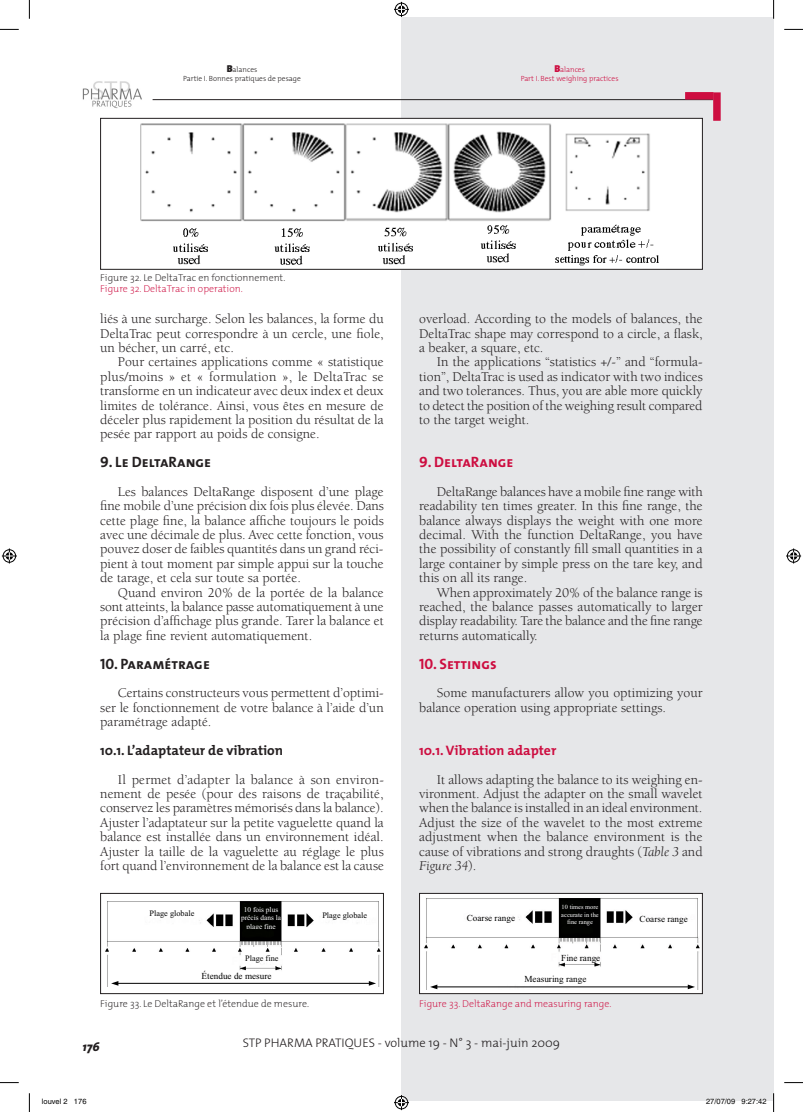
<style>
.page{position:relative;width:803px;height:1112px;background:#fff}
.page>*{position:absolute;margin:0;border:0;box-sizing:border-box;transform-origin:0 0}
.t1{font:15px "The Mix Bold Caps";color:#231f20}
.t2{font:15px "The Mix Bold Caps";color:#cd0d40}
.t3{font:13.75px/14.4px "Berkeley";color:#231f20;text-align:justify}
.t4{font:700 13.75px "The Mix";color:#231f20}
.t5{font:700 13.75px "The Mix";color:#cd0d40}
.t6{font:300 12.5px "The Mix";color:#231f20}
.t7{font:italic 800 12.5px "The Mix";color:#231f20}
.t8{font:200 10px "The Mix";color:#231f20}
.t9{font:200 10px "The Mix";color:#cd0d40}
.t10{font:9.12px "Times New Roman";color:#000}
.t11{font:8.25px "Times New Roman";color:#000}
.t12{font:300 7.5px/9px "The Mix";color:#231f20;text-align:center}
.t13{font:300 7.5px/9px "The Mix";color:#cd0d40;text-align:center}
.t14{font:7.5px "Helvetica";color:#000}
.t15{font:7.38px/8.4px "Times New Roman";color:#fff;text-align:center}
.t16{font:6.38px/7.4px "Times New Roman";color:#fff;text-align:center}
.s1{font-weight:900;font-size:10px}
.s2{font-style:italic}
</style>
<div class="page">
<div style="left:401px;top:17px;width:372px;height:1082px;background:#e6e7e9"></div>
<hr style="left:153px;top:99px;width:560px;height:1px;background:#231f20">
<div style="left:685px;top:92px;width:28px;height:8px;background:#cd0d40"></div>
<div style="left:713px;top:92px;width:8px;height:29px;background:#cd0d40"></div>
<img style="left:82px;top:81px;width:60px;height:28px">
<div style="left:101px;top:118px;width:601px;height:151px;background:#fff"></div>
<img style="left:140px;top:123px;width:519px;height:143px">
<div style="left:100px;top:118px;width:603px;height:151px;border:1px solid #231f20"></div>
<img style="left:105px;top:901px;width:276px;height:85px">
<hr style="left:118px;top:982px;width:251px;height:1px;background:#000">
<svg style="left:111px;top:980px;width:7px;height:5px"></svg>
<svg style="left:369px;top:980px;width:7px;height:5px"></svg>
<div style="left:100px;top:892px;width:284px;height:101px;border:1px solid #231f20"></div>
<div style="left:419px;top:893px;width:283px;height:100px;background:#fff"></div>
<img style="left:424px;top:898px;width:276px;height:91px">
<hr style="left:437px;top:986px;width:251px;height:1px;background:#000">
<svg style="left:430px;top:984px;width:7px;height:4px"></svg>
<svg style="left:688px;top:984px;width:7px;height:4px"></svg>
<div style="left:419px;top:892px;width:284px;height:101px;border:1px solid #231f20"></div>
<svg style="left:0;top:29px;width:19px;height:1px"></svg>
<svg style="left:784px;top:29px;width:19px;height:1px"></svg>
<svg style="left:0;top:1082px;width:19px;height:1px"></svg>
<svg style="left:784px;top:1082px;width:19px;height:1px"></svg>
<svg style="left:29px;top:0;width:1px;height:19px"></svg>
<svg style="left:29px;top:1093px;width:1px;height:18px"></svg>
<svg style="left:773px;top:0;width:1px;height:19px"></svg>
<svg style="left:773px;top:1092px;width:1px;height:19px"></svg>
<svg style="left:394px;top:2px;width:15px;height:15px"></svg>
<svg style="left:394px;top:1095px;width:15px;height:14px"></svg>
<svg style="left:2px;top:548px;width:15px;height:15px"></svg>
<svg style="left:786px;top:548px;width:15px;height:15px"></svg>
<svg style="left:741px;top:1099px;width:26px;height:2px"></svg>
<p class="t12" style="left:183px;top:65px;width:119px"><span class="s1">B</span>alances<br>Partie I. Bonnes pratiques de pesage</p>
<p class="t13" style="left:521px;top:65px;width:99px"><span class="s1">B</span>alances<br>Part I. Best weighing practices</p>
<p class="t8" style="left:100px;top:269px;width:187px">Figure 32. Le DeltaTrac en fonctionnement.</p>
<p class="t9" style="left:100px;top:280px;width:144px">Figure 32. DeltaTrac in operation.</p>
<p class="t3" style="left:100px;top:312px;width:285px">liés à une surcharge. Selon les balances, la forme du DeltaTrac peut correspondre à un cercle, une fiole, un bécher, un carré, etc.</p>
<p class="t3" style="left:100px;top:355px;width:285px;text-indent:18px">Pour certaines applications comme « statistique plus/moins » et « formulation », le DeltaTrac se transforme en un indicateur avec deux index et deux limites de tolérance. Ainsi, vous êtes en mesure de déceler plus rapidement la position du résultat de la pesée par rapport au poids de consigne.</p>
<p class="t1" style="left:100px;top:449px;width:112px">9. Le DeltaRange</p>
<p class="t3" style="left:100px;top:484px;width:285px;text-indent:18px">Les balances DeltaRange disposent d’une plage fine mobile d’une précision dix fois plus élevée. Dans cette plage fine, la balance affiche toujours le poids avec une décimale de plus. Avec cette fonction, vous pouvez doser de faibles quantités dans un grand réci&shy;pient à tout moment par simple appui sur la touche de tarage, et cela sur toute sa portée.</p>
<p class="t3" style="left:100px;top:585px;width:285px;text-indent:18px">Quand environ 20% de la portée de la balance sont atteints, la balance passe automatiquement à une précision d’affichage plus grande. Tarer la balance et la plage fine revient automatiquement.</p>
<p class="t1" style="left:100px;top:650px;width:111px">10. Paramétrage</p>
<p class="t3" style="left:100px;top:686px;width:285px;text-indent:18px">Certains constructeurs vous permettent d’optimi&shy;ser le fonctionnement de votre balance à l’aide d’un paramétrage adapté.</p>
<p class="t4" style="left:100px;top:738px;width:184px">10.1. L’adaptateur de vibration</p>
<p class="t3" style="left:100px;top:772px;width:285px;text-indent:18px">Il permet d’adapter la balance à son environ&shy;nement de pesée (pour des raisons de traçabilité, conservez les paramètres mémorisés dans la balance).<br>Ajuster l’adaptateur sur la petite vaguelette quand la balance est installée dans un environnement idéal.<br>Ajuster la taille de la vaguelette au réglage le plus fort quand l’environnement de la balance est la cause</p>
<p class="t3" style="left:419px;top:312px;width:285px">overload. According to the models of balances, the DeltaTrac shape may correspond to a circle, a flask, a beaker, a square, etc.</p>
<p class="t3" style="left:419px;top:355px;width:285px;text-indent:18px">In the applications “statistics +/-” and “formula&shy;tion”, DeltaTrac is used as indicator with two indices and two tolerances. Thus, you are able more quickly to detect the position of the weighing result compared to the target weight.</p>
<p class="t2" style="left:419px;top:449px;width:96px">9. DeltaRange</p>
<p class="t3" style="left:419px;top:484px;width:285px;text-indent:18px">DeltaRange balances have a mobile fine range with readability ten times greater. In this fine range, the balance always displays the weight with one more decimal. With the function DeltaRange, you have the possibility of constantly fill small quantities in a large container by simple press on the tare key, and this on all its range.</p>
<p class="t3" style="left:419px;top:585px;width:285px;text-indent:18px">When approximately 20% of the balance range is reached, the balance passes automatically to larger display readability. Tare the balance and the fine range returns automatically.</p>
<p class="t2" style="left:419px;top:650px;width:79px">10. Settings</p>
<p class="t3" style="left:419px;top:686px;width:285px;text-indent:18px">Some manufacturers allow you optimizing your balance operation using appropriate settings.</p>
<p class="t5" style="left:419px;top:738px;width:139px">10.1. Vibration adapter</p>
<p class="t3" style="left:419px;top:772px;width:285px;text-indent:18px">It allows adapting the balance to its weighing en&shy;vironment. Adjust the adapter on the small wavelet when the balance is installed in an ideal environment.<br>Adjust the size of the wavelet to the most extreme adjustment when the balance environment is the cause of vibrations and strong draughts (<span class="s2">Table 3</span> and <span class="s2">Figure 34</span>).</p>
<p class="t15" style="left:241px;top:905px;width:42px">10 fois plus précis dans la plage fine</p>
<p class="t11" style="left:150px;top:907px;width:46px">Plage globale</p>
<p class="t11" style="left:322px;top:909px;width:46px">Plage globale</p>
<p class="t16" style="left:561px;top:903px;width:39px">10 times more accurate in the fine range</p>
<p class="t10" style="left:467px;top:911px;width:50px">Coarse range</p>
<p class="t10" style="left:639px;top:912px;width:50px">Coarse range</p>
<p class="t11" style="left:245px;top:952px;width:35px">Plage fine</p>
<p class="t10" style="left:561px;top:951px;width:41px">Fine range</p>
<p class="t10" style="left:202px;top:969px;width:71px">Étendue de mesure</p>
<p class="t10" style="left:524px;top:972px;width:64px">Measuring range</p>
<p class="t8" style="left:100px;top:995px;width:210px">Figure 33. Le DeltaRange et l’étendue de mesure.</p>
<p class="t9" style="left:419px;top:995px;width:194px">Figure 33. DeltaRange and measuring range.</p>
<p class="t7" style="left:83px;top:1036px;width:18px">176</p>
<p class="t6" style="left:243px;top:1032px;width:319px">STP PHARMA PRATIQUES - volume 19 - N° 3 - mai-juin 2009</p>
<p class="t14" style="left:42px;top:1097px;width:46px">louvel 2 176</p>
<p class="t14" style="left:706px;top:1097px;width:62px">27/07/09 9:27:42</p>
</div>
